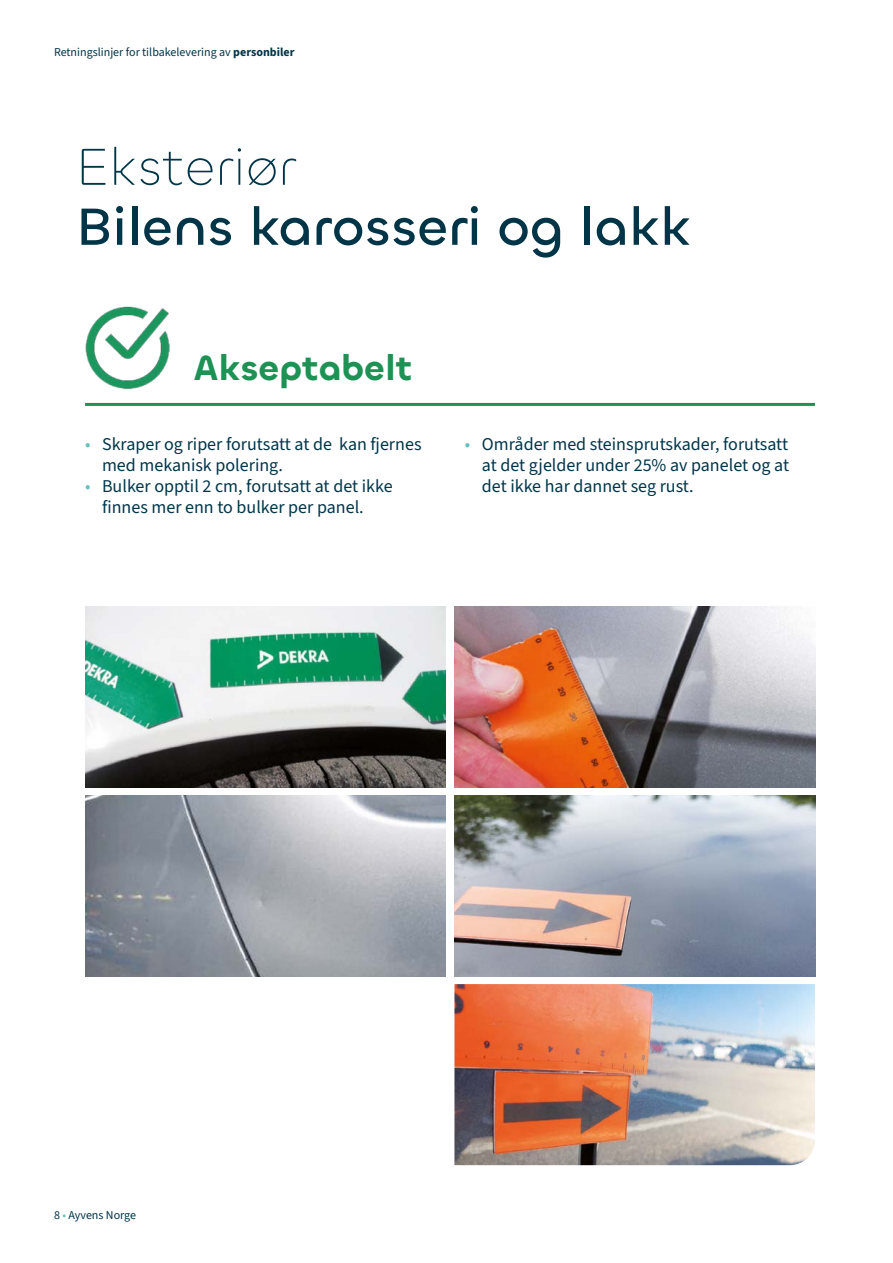
<style>
.page{position:relative;width:893px;height:1263px;background:#fff}
.page>*{position:absolute;margin:0;border:0;box-sizing:border-box;transform-origin:0 0}
.t1{font:500 54px "Chillax";color:#003548}
.t2{font:300 54px "Chillax";color:#003548}
.t3{font:600 36px "Chillax";color:#1d9254}
.t4{font:18px/21px "Source Sans 3";color:#003548}
.t5{font:12px "Source Sans 3";color:#003548}
.s1{font-weight:700}
.s2{color:#66c1be}
</style>
<div class="page">
<img style="left:454px;top:984px;width:361px;height:181px">
<img style="left:454px;top:795px;width:361px;height:181px">
<img style="left:454px;top:606px;width:361px;height:181px">
<img style="left:85px;top:795px;width:361px;height:181px">
<img style="left:85px;top:606px;width:361px;height:181px">
<hr style="left:85px;top:403px;width:730px;height:3px;background:#1d9254">
<img style="left:85px;top:306px;width:111px;height:100px">
<p class="t5" style="left:54px;top:44px;width:242px">Retningslinjer for tilbakelevering av <span class="s1">personbiler</span></p>
<h1 class="t2" style="left:76px;top:135px;width:221px">Eksteriør</h1>
<h1 class="t1" style="left:76px;top:193px;width:616px">Bilens karosseri og lakk</h1>
<h2 class="t3" style="left:193px;top:345px;width:221px">Akseptabelt</h2>
<p class="t4" style="left:102px;top:435px;width:321px;text-indent:-17px"><span class="s2">•</span> Skraper og riper forutsatt at de kan fjernes med mekanisk polering.</p>
<p class="t4" style="left:102px;top:477px;width:292px;text-indent:-17px"><span class="s2">•</span> Bulker opptil 2 cm, forutsatt at det ikke finnes mer enn to bulker per panel.</p>
<p class="t4" style="left:482px;top:435px;width:309px;text-align:justify;text-indent:-17px"><span class="s2">•</span> Områder med steinsprutskader, forutsatt at det gjelder under 25% av panelet og at det ikke har dannet seg rust.</p>
<p class="t5" style="left:54px;top:1207px;width:84px">8 <span class="s2">•</span> Ayvens Norge</p>
</div>
